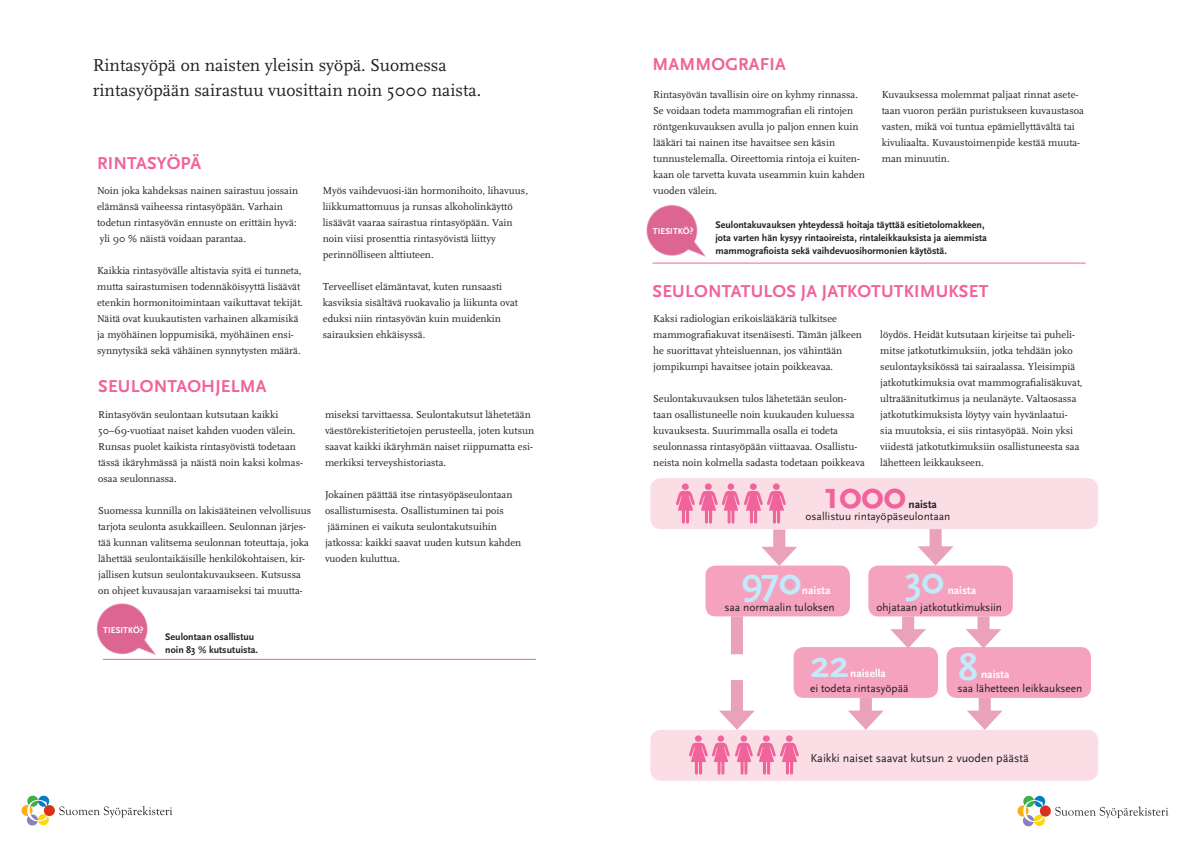
<style>
.page{position:relative;width:1191px;height:842px;background:#fff}
.page>*{position:absolute;margin:0;border:0;box-sizing:border-box;transform-origin:0 0}
.t1{font:700 39px "Scala Sans OT";color:#c3e9fa}
.t2{font:700 39px "Scala Sans OT";color:#f0639b}
.t3{font:18px/25px "Scala OT";color:#231f20}
.t4{font:700 18px "Scala Sans OT";letter-spacing:.01em;color:#f0639b}
.t5{font:12px "Scala Sans OT";color:#231f20}
.t6{font:11.4px "Scala Sans OT";color:#231f20}
.t7{font:700 11.4px "Scala Sans OT";color:#fff}
.t8{font:700 11.4px "Scala Sans OT";color:#231f20}
.leipis{font:10.5px/16px "Scala OT";color:#231f20}
.tiesitkö{font:700 10px/13px "Scala Sans OT";color:#231f20}
.tiesitkö-2{font:700 8.9px "Scala Sans OT";letter-spacing:.01em;color:#fff}
</style>
<div class="page">
<img style="left:21px;top:795px;width:152px;height:31px">
<img style="left:1017px;top:795px;width:152px;height:32px">
<img style="left:96px;top:603px;width:77px;height:57px">
<hr style="left:103px;top:659px;width:433px;height:1px;background:#f0639b">
<div style="left:650px;top:730px;width:448px;height:51px;background:#fbdde6;border-radius:11px"></div>
<div style="left:650px;top:478px;width:448px;height:51px;background:#fbdde6;border-radius:11px"></div>
<div style="left:705px;top:565px;width:145px;height:51px;background:#f5a2bf;border-radius:10px"></div>
<div style="left:868px;top:566px;width:144px;height:50px;background:#f5a2bf;border-radius:10px"></div>
<div style="left:793px;top:647px;width:145px;height:51px;background:#f5a2bf;border-radius:10px"></div>
<div style="left:946px;top:647px;width:145px;height:51px;background:#f5a2bf;border-radius:10px"></div>
<img style="left:689px;top:736px;width:18px;height:39px">
<img style="left:712px;top:736px;width:18px;height:39px">
<img style="left:735px;top:736px;width:17px;height:39px">
<img style="left:758px;top:736px;width:17px;height:39px">
<img style="left:780px;top:736px;width:18px;height:39px">
<img style="left:677px;top:484px;width:17px;height:39px">
<img style="left:699px;top:484px;width:18px;height:39px">
<img style="left:722px;top:484px;width:17px;height:39px">
<img style="left:745px;top:484px;width:17px;height:39px">
<img style="left:767px;top:484px;width:18px;height:39px">
<div style="left:859px;top:698px;width:13px;height:20px;background:#e9a2b9"></div>
<svg style="left:848px;top:711px;width:35px;height:19px"></svg>
<div style="left:978px;top:698px;width:12px;height:20px;background:#e9a2b9"></div>
<svg style="left:967px;top:711px;width:35px;height:19px"></svg>
<div style="left:929px;top:529px;width:12px;height:25px;background:#e9a2b9"></div>
<svg style="left:918px;top:546px;width:35px;height:19px"></svg>
<div style="left:773px;top:529px;width:12px;height:25px;background:#e9a2b9"></div>
<svg style="left:761px;top:547px;width:36px;height:19px"></svg>
<div style="left:902px;top:616px;width:12px;height:20px;background:#e9a2b9"></div>
<svg style="left:890px;top:629px;width:36px;height:19px"></svg>
<div style="left:977px;top:616px;width:12px;height:20px;background:#e9a2b9"></div>
<svg style="left:966px;top:629px;width:35px;height:19px"></svg>
<svg style="left:719px;top:616px;width:36px;height:114px"></svg>
<img style="left:646px;top:205px;width:77px;height:58px">
<hr style="left:652px;top:263px;width:433px;height:1px;background:#f0639b">
<p class="t3" style="left:93px;top:53px;width:390px">Rintasyöpä on naisten yleisin syöpä. Suomessa rintasyöpään sairastuu vuosittain noin 5000 naista.</p>
<p class="t4" style="left:97px;top:153px;width:106px">RINTASYÖPÄ</p>
<p class="leipis" style="left:97px;top:183px;width:203px">Noin joka kahdeksas nainen sairastuu jossain elämänsä vaiheessa rintasyöpään. Varhain todetun rintasyövän ennuste on erittäin hyvä: yli 90 % näistä voidaan parantaa.</p>
<p class="leipis" style="left:97px;top:263px;width:207px">Kaikkia rintasyövälle altistavia syitä ei tunneta, mutta sairastumisen todennäköisyyttä lisäävät etenkin hormonitoimintaan vaikuttavat tekijät.<br>Näitä ovat kuukautisten varhainen alkamisikä ja myöhäinen loppumisikä, myöhäinen ensi&shy;synnytysikä sekä vähäinen synnytysten määrä.</p>
<p class="t4" style="left:98px;top:376px;width:170px">SEULONTAOHJELMA</p>
<p class="leipis" style="left:98px;top:407px;width:206px">Rintasyövän seulontaan kutsutaan kaikki 50–69-vuotiaat naiset kahden vuoden välein.<br>Runsas puolet kaikista rintasyövistä todetaan tässä ikäryhmässä ja näistä noin kaksi kolmas&shy;osaa seulonnassa.</p>
<p class="leipis" style="left:98px;top:503px;width:215px">Suomessa kunnilla on lakisääteinen velvollisuus tarjota seulonta asukkailleen. Seulonnan järjes&shy;tää kunnan valitsema seulonnan toteuttaja, joka lähettää seulontaikäisille henkilökohtaisen, kir&shy;jallisen kutsun seulontakuvaukseen. Kutsussa on ohjeet kuvausajan varaamiseksi tai muutta-</p>
<p class="tiesitkö-2" style="left:103px;top:625px;width:42px">TIESITKÖ?</p>
<p class="tiesitkö" style="left:165px;top:630px;width:94px">Seulontaan osallistuu noin 83 % kutsutuista.</p>
<p class="leipis" style="left:323px;top:183px;width:207px">Myös vaihdevuosi-iän hormonihoito, lihavuus, liikkumattomuus ja runsas alkoholinkäyttö lisäävät vaaraa sairastua rintasyöpään. Vain noin viisi prosenttia rintasyövistä liittyy perinnölliseen alttiuteen.</p>
<p class="leipis" style="left:323px;top:279px;width:197px">Terveelliset elämäntavat, kuten runsaasti kasviksia sisältävä ruokavalio ja liikunta ovat eduksi niin rintasyövän kuin muidenkin sairauksien ehkäisyssä.</p>
<p class="leipis" style="left:325px;top:407px;width:211px">miseksi tarvittaessa. Seulontakutsut lähetetään väestörekisteritietojen perusteella, joten kutsun saavat kaikki ikäryhmän naiset riippumatta esi&shy;merkiksi terveyshistoriasta.</p>
<p class="leipis" style="left:325px;top:487px;width:198px">Jokainen päättää itse rintasyöpäseulontaan osallistumisesta. Osallistuminen tai pois jääminen ei vaikuta seulontakutsuihin jatkossa: kaikki saavat uuden kutsun kahden vuoden kuluttua.</p>
<p class="t4" style="left:652px;top:55px;width:135px">MAMMOGRAFIA</p>
<p class="leipis" style="left:653px;top:87px;width:213px">Rintasyövän tavallisin oire on kyhmy rinnassa.<br>Se voidaan todeta mammografian eli rintojen röntgenkuvauksen avulla jo paljon ennen kuin lääkäri tai nainen itse havaitsee sen käsin tunnustelemalla. Oireettomia rintoja ei kuiten&shy;kaan ole tarvetta kuvata useammin kuin kahden vuoden välein.</p>
<p class="leipis" style="left:881px;top:87px;width:204px">Kuvauksessa molemmat paljaat rinnat asete&shy;taan vuoron perään puristukseen kuvaustasoa vasten, mikä voi tuntua epämiellyttävältä tai kivuliaalta. Kuvaustoimenpide kestää muuta&shy;man minuutin.</p>
<p class="tiesitkö-2" style="left:653px;top:226px;width:42px">TIESITKÖ?</p>
<p class="tiesitkö" style="left:715px;top:218px;width:273px">Seulontakuvauksen yhteydessä hoitaja täyttää esitietolomakkeen, jota varten hän kysyy rintaoireista, rintaleikkauksista ja aiemmista mammografioista sekä vaihdevuosihormonien käytöstä.</p>
<p class="t4" style="left:652px;top:281px;width:337px">SEULONTATULOS JA JATKOTUTKIMUKSET</p>
<p class="leipis" style="left:653px;top:311px;width:210px">Kaksi radiologian erikoislääkäriä tulkitsee mammografiakuvat itsenäisesti. Tämän jälkeen he suorittavat yhteisluennan, jos vähintään jompikumpi havaitsee jotain poikkeavaa.</p>
<p class="leipis" style="left:653px;top:391px;width:213px">Seulontakuvauksen tulos lähetetään seulon&shy;taan osallistuneelle noin kuukauden kuluessa kuvauksesta. Suurimmalla osalla ei todeta seulonnassa rintasyöpään viittaavaa. Osallistu&shy;neista noin kolmella sadasta todetaan poikkeava</p>
<p class="leipis" style="left:880px;top:327px;width:204px">löydös. Heidät kutsutaan kirjeitse tai puheli&shy;mitse jatkotutkimuksiin, jotka tehdään joko seulontayksikössä tai sairaalassa. Yleisimpiä jatkotutkimuksia ovat mammografialisäkuvat, ultraäänitutkimus ja neulanäyte. Valtaosassa jatkotutkimuksista löytyy vain hyvänlaatui&shy;sia muutoksia, ei siis rintasyöpää. Noin yksi viidestä jatkotutkimuksiin osallistuneesta saa lähetteen leikkaukseen.</p>
<p class="t2" style="left:824px;top:474px;width:83px">1000</p>
<p class="t8" style="left:908px;top:498px;width:30px">naista</p>
<p class="t6" style="left:805px;top:510px;width:147px">osallistuu rintayöpäseulontaan</p>
<p class="t1" style="left:741px;top:559px;width:61px">970</p>
<p class="t1" style="left:905px;top:558px;width:40px">30</p>
<p class="t7" style="left:802px;top:584px;width:30px">naista</p>
<p class="t7" style="left:947px;top:584px;width:30px">naista</p>
<p class="t6" style="left:876px;top:601px;width:127px">ohjataan jatkotutkimuksiin</p>
<p class="t6" style="left:724px;top:601px;width:112px">saa normaalin tuloksen</p>
<p class="t1" style="left:810px;top:643px;width:40px">22</p>
<p class="t1" style="left:958px;top:645px;width:21px">8</p>
<p class="t7" style="left:850px;top:667px;width:37px">naisella</p>
<p class="t7" style="left:981px;top:668px;width:30px">naista</p>
<p class="t6" style="left:810px;top:682px;width:100px">ei todeta rintasyöpää</p>
<p class="t6" style="left:957px;top:682px;width:127px">saa lähetteen leikkaukseen</p>
<p class="t5" style="left:810px;top:751px;width:220px">Kaikki naiset saavat kutsun 2 vuoden päästä</p>
</div>
